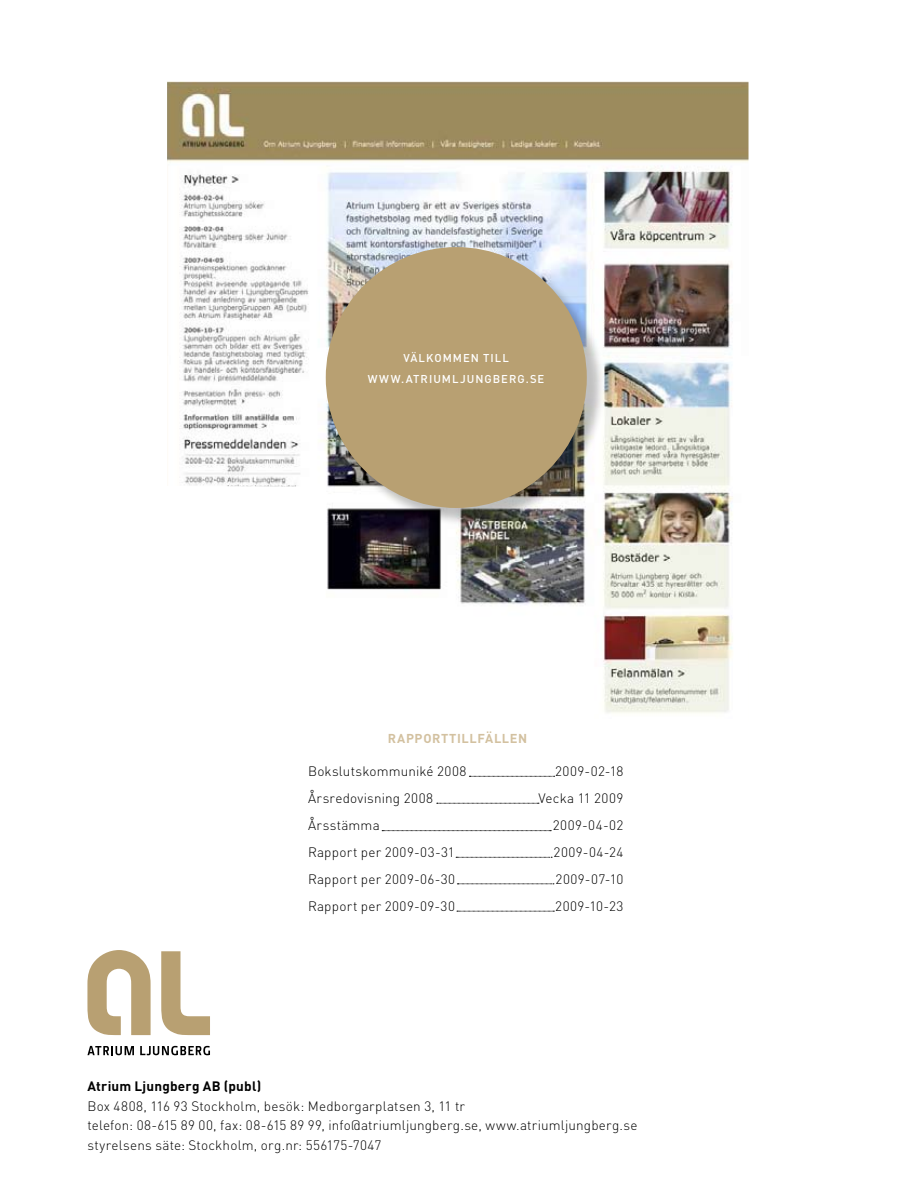
<style>
.page{position:relative;width:915px;height:1191px;background:#fff}
.page>*{position:absolute;margin:0;border:0;box-sizing:border-box;transform-origin:0 0}
.t1{font:300 13.5px/27px "DIN";letter-spacing:.02em;color:#000}
.t2{font:700 13.5px "DIN";letter-spacing:.015em;color:#000}
.t3{font:700 12.75px "DIN";letter-spacing:.05em;color:#d3c1a0}
.t4{font:500 11.25px "DIN";letter-spacing:.12em;color:#fff}
</style>
<div class="page">
<img style="left:167px;top:82px;width:581px;height:631px">
<div style="left:328px;top:249px;width:277px;height:277px;background:#000;opacity:.25"></div>
<div style="left:325px;top:247px;width:261px;height:261px;background:#b8a072;border-radius:50%"></div>
<svg style="left:161px;top:951px;width:49px;height:84px"></svg>
<svg style="left:87px;top:950px;width:63px;height:85px"></svg>
<svg style="left:87px;top:1046px;width:47px;height:9px"></svg>
<svg style="left:140px;top:1045px;width:70px;height:10px"></svg>
<svg style="left:469px;top:776px;width:85px;height:1px"></svg>
<svg style="left:436px;top:803px;width:103px;height:1px"></svg>
<svg style="left:382px;top:830px;width:169px;height:1px"></svg>
<svg style="left:456px;top:857px;width:96px;height:1px"></svg>
<svg style="left:457px;top:883px;width:96px;height:1px"></svg>
<svg style="left:457px;top:911px;width:97px;height:1px"></svg>
<p class="t4" style="left:403px;top:351px;width:33px">VÄLKOMMEN</p>
<p class="t4" style="left:483px;top:351px;width:27px">TILL</p>
<p class="t4" style="left:368px;top:372px;width:47px">WWW.ATRIUMLJUNGBERG</p>
<p class="t4" style="left:525px;top:372px;width:13px">.SE</p>
<p class="t3" style="left:387px;top:729px;width:141px">Rapporttillfällen</p>
<p class="t1" style="left:308px;top:757px;width:160px">Bokslutskommuniké 2008<br>Årsredovisning 2008<br>Årsstämma<br>Rapport per 2009-03-31<br>Rapport per 2009-06-30<br>Rapport per 2009-09-30</p>
<p class="t1" style="left:538px;top:757px;width:86px;text-align:right">2009-02-18<br>Vecka 11 2009<br>2009-04-02<br>2009-04-24<br>2009-07-10<br>2009-10-23</p>
<p class="t2" style="left:87px;top:1077px;width:175px">Atrium Ljungberg AB (publ)</p>
<p class="t1" style="left:87px;top:1096px;width:551px;line-height:19.5px">Box 4808, 116 93 Stockholm, besök: Medborgarplatsen 3, 11 tr<br>telefon: 08-615 89 00, fax: 08-615 89 99, info@atriumljungberg.se, www.atriumljungberg.se styrelsens säte: Stockholm, org.nr: 556175-7047</p>
</div>
